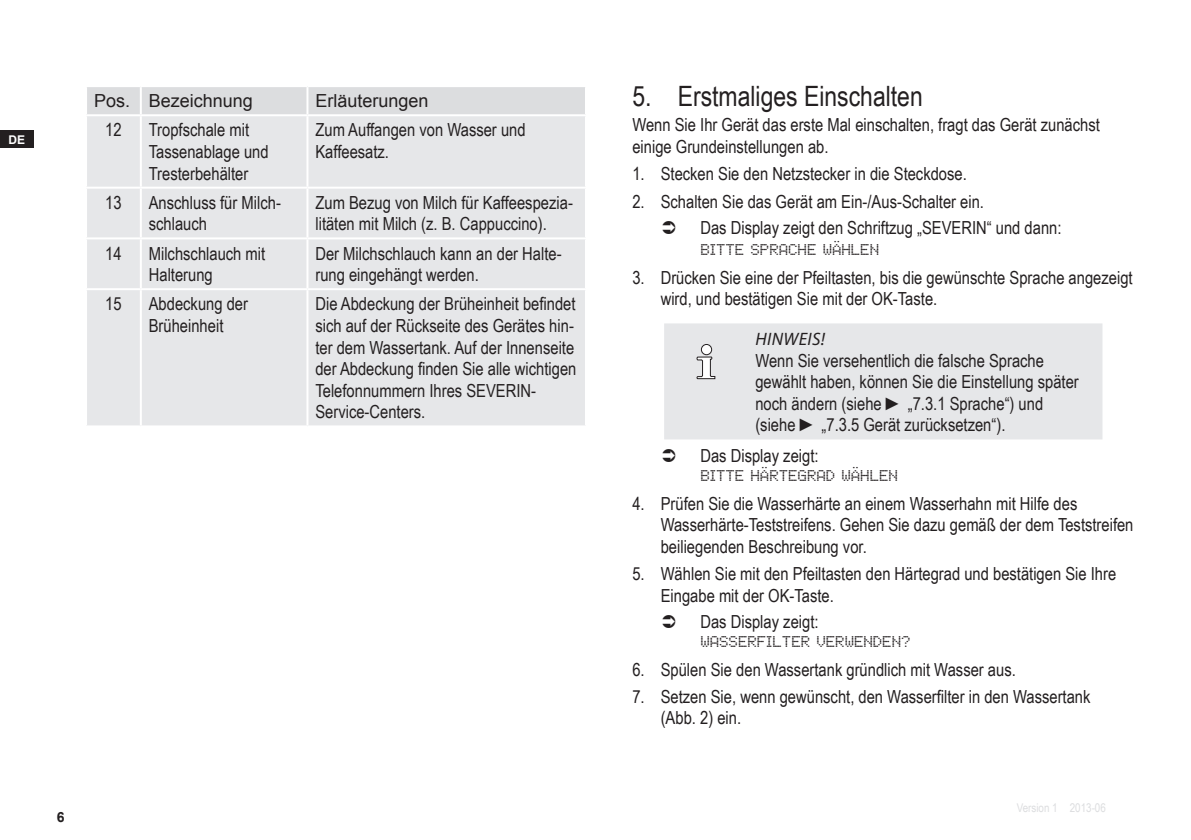
<style>
.page{position:relative;width:1191px;height:840px;background:#fff}
.page>*{position:absolute;margin:0;border:0;box-sizing:border-box;transform-origin:0 0}
.t1{font:28px "Arial Narrow";color:#231f20}
.t2{font:18px/21.6px "Arial Narrow";color:#231f20}
.t3{font:18px "Arial";color:#231f20}
.t4{font:italic 18px "Myriad Pro";letter-spacing:.02em;color:#231f20}
.t5{font:16px "Dot Matrix Two";color:#231f20}
.t6{font:700 14px "Arial";color:#231f20}
.t7{font:12px "Arial Narrow";color:#dcdddf}
.t8{font:700 12px "Arial";color:#fff}
</style>
<div class="page">
<div style="left:0;top:130px;width:33px;height:17px;background:#231f20"></div>
<div style="left:87px;top:87px;width:498px;height:27px;background:#dcdddf"></div>
<div style="left:87px;top:116px;width:498px;height:309px;background:#e6e7e9"></div>
<hr style="left:140px;top:87px;width:2px;height:27px;background:#fff">
<hr style="left:306px;top:87px;width:2px;height:27px;background:#fff">
<hr style="left:140px;top:116px;width:2px;height:70px;background:#fff">
<hr style="left:306px;top:116px;width:2px;height:70px;background:#fff">
<hr style="left:85px;top:186px;width:56px;height:2px;background:#fff">
<hr style="left:140px;top:188px;width:2px;height:49px;background:#fff">
<hr style="left:141px;top:186px;width:166px;height:2px;background:#fff">
<hr style="left:306px;top:188px;width:2px;height:49px;background:#fff">
<hr style="left:307px;top:186px;width:280px;height:2px;background:#fff">
<hr style="left:85px;top:237px;width:56px;height:2px;background:#fff">
<hr style="left:140px;top:239px;width:2px;height:49px;background:#fff">
<hr style="left:140px;top:290px;width:2px;height:135px;background:#fff">
<hr style="left:141px;top:237px;width:166px;height:2px;background:#fff">
<hr style="left:306px;top:239px;width:2px;height:49px;background:#fff">
<hr style="left:306px;top:290px;width:2px;height:135px;background:#fff">
<hr style="left:307px;top:237px;width:280px;height:2px;background:#fff">
<hr style="left:85px;top:288px;width:56px;height:2px;background:#fff">
<hr style="left:141px;top:288px;width:166px;height:2px;background:#fff">
<hr style="left:307px;top:288px;width:280px;height:2px;background:#fff">
<div style="left:664px;top:323px;width:438px;height:116px;background:#e6e7e9"></div>
<div style="left:701px;top:344px;width:10px;height:10px;background:#fff;border-radius:50%"></div>
<div style="left:701px;top:344px;width:11px;height:11px;border:1px solid #231f20;border-radius:50%"></div>
<svg style="left:695px;top:356px;width:21px;height:23px"></svg>
<p class="t8" style="left:8px;top:131px;width:18px">DE</p>
<p class="t3" style="left:94px;top:89px;width:160px">Pos. Bezeichnung</p>
<p class="t3" style="left:315px;top:89px;width:115px">Erläuterungen</p>
<p class="t2" style="left:105px;top:118px;width:18px">12</p>
<p class="t2" style="left:149px;top:118px;width:121px">Tropfschale mit<br>Tassenablage und<br>Tresterbehälter</p>
<p class="t2" style="left:315px;top:118px;width:212px">Zum Auffangen von Wasser und<br>Kaffeesatz.</p>
<p class="t2" style="left:105px;top:191px;width:18px">13</p>
<p class="t2" style="left:149px;top:191px;width:134px">Anschluss für Milch&shy;schlauch</p>
<p class="t2" style="left:315px;top:191px;width:259px">Zum Bezug von Milch für Kaffeespezia&shy;litäten mit Milch (z. B. Cappuccino).</p>
<p class="t2" style="left:105px;top:241px;width:18px">14</p>
<p class="t2" style="left:149px;top:241px;width:118px">Milchschlauch mit<br>Halterung</p>
<p class="t2" style="left:315px;top:241px;width:248px">Der Milchschlauch kann an der Halte&shy;rung eingehängt werden.</p>
<p class="t2" style="left:105px;top:292px;width:18px">15</p>
<p class="t2" style="left:149px;top:292px;width:101px">Abdeckung der<br>Brüheinheit</p>
<p class="t2" style="left:315px;top:292px;width:262px">Die Abdeckung der Brüheinheit befindet sich auf der Rückseite des Gerätes hin&shy;ter dem Wassertank. Auf der Innenseite der Abdeckung finden Sie alle wichtigen Telefonnummern Ihres SEVERIN-Service-Centers.</p>
<p class="t6" style="left:57px;top:807px;width:9px">6</p>
<h1 class="t1" style="left:632px;top:75px;width:292px">5. Erstmaliges Einschalten</h1>
<p class="t2" style="left:632px;top:113px;width:469px">Wenn Sie Ihr Gerät das erste Mal einschalten, fragt das Gerät zunächst einige Grundeinstellungen ab.</p>
<p class="t2" style="left:632px;top:162px;width:336px">1. Stecken Sie den Netzstecker in die Steckdose.</p>
<p class="t2" style="left:700px;top:188px;width:362px;line-height:25.8px;text-indent:-68px">2. Schalten Sie das Gerät am Ein-/Aus-Schalter ein.<br>Das Display zeigt den Schriftzug „SEVERIN“ und dann:</p>
<p class="t5" style="left:700px;top:241px;width:180px">BITTE SPRACHE WÄHLEN</p>
<p class="t2" style="left:660px;top:266px;width:473px;text-indent:-28px">3. Drücken Sie eine der Pfeiltasten, bis die gewünschte Sprache angezeigt wird, und bestätigen Sie mit der OK-Taste.</p>
<p class="t4" style="left:755px;top:327px;width:71px">HINWEIS!</p>
<p class="t2" style="left:755px;top:348px;width:325px">Wenn Sie versehentlich die falsche Sprache gewählt haben, können Sie die Einstellung später noch ändern (siehe ► „7.3.1 Sprache“) und (siehe ► „7.3.5 Gerät zurücksetzen“).</p>
<p class="t2" style="left:700px;top:443px;width:120px">Das Display zeigt:</p>
<p class="t5" style="left:700px;top:466px;width:199px">BITTE HÄRTEGRAD WÄHLEN</p>
<p class="t2" style="left:660px;top:491px;width:474px;text-indent:-28px">4. Prüfen Sie die Wasserhärte an einem Wasserhahn mit Hilfe des<br>Wasserhärte-Teststreifens. Gehen Sie dazu gemäß der dem Teststreifen beiliegenden Beschreibung vor.</p>
<p class="t2" style="left:660px;top:562px;width:457px;text-indent:-28px">5. Wählen Sie mit den Pfeiltasten den Härtegrad und bestätigen Sie Ihre<br>Eingabe mit der OK-Taste.</p>
<p class="t2" style="left:700px;top:609px;width:120px">Das Display zeigt:</p>
<p class="t5" style="left:700px;top:632px;width:212px">WASSERFILTER VERWENDEN?</p>
<p class="t2" style="left:632px;top:657px;width:385px">6. Spülen Sie den Wassertank gründlich mit Wasser aus.</p>
<p class="t2" style="left:660px;top:684px;width:431px;text-indent:-28px">7. Setzen Sie, wenn gewünscht, den Wasserfilter in den Wassertank (Abb. 2) ein.</p>
<p class="t7" style="left:1016px;top:798px;width:91px">Version 1 2013-06</p>
</div>
